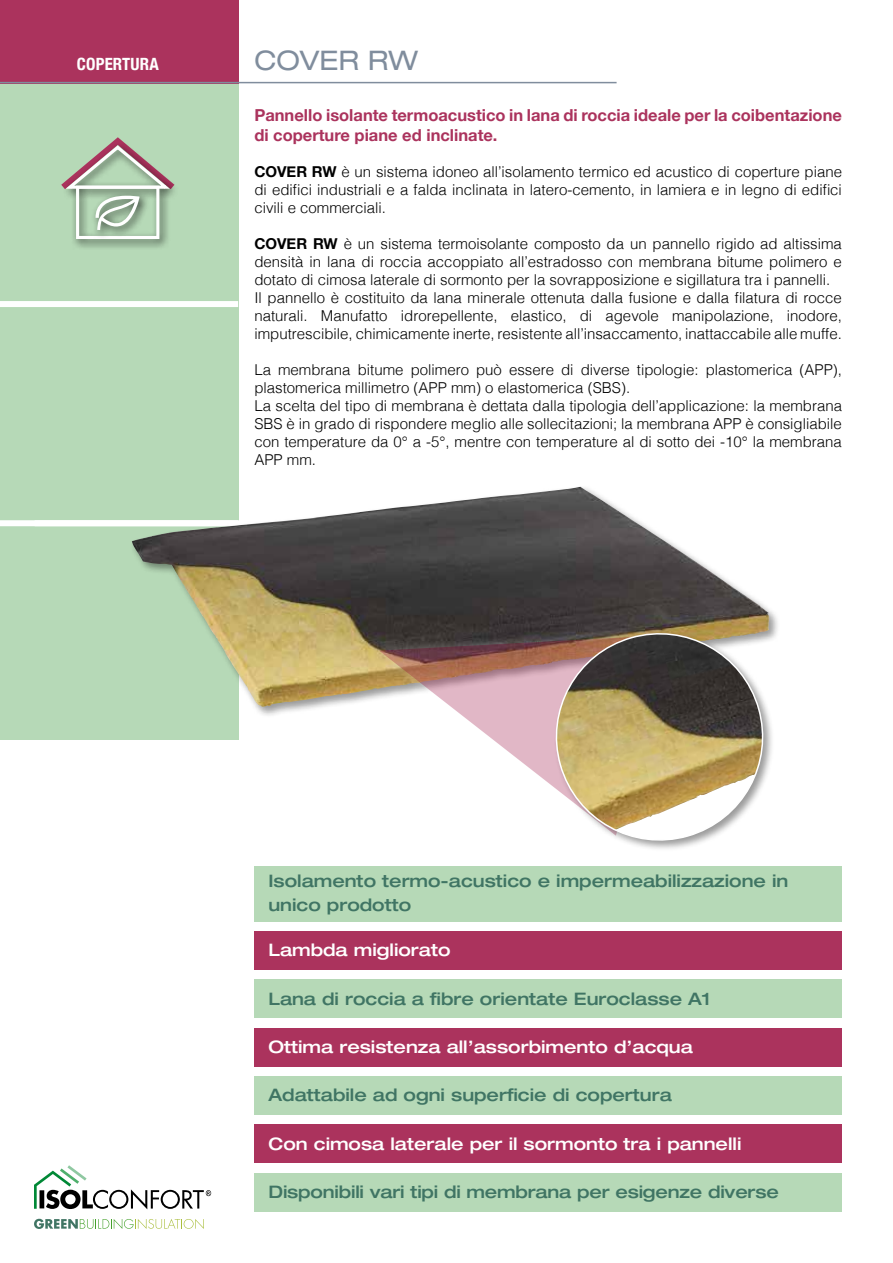
<style>
.page{position:relative;width:893px;height:1263px;background:#fff}
.page>*{position:absolute;margin:0;border:0;box-sizing:border-box;transform-origin:0 0}
.t1{font:expanded 27px "Helvetica Neue LT Std";color:#808d9d}
.t2{font:500 expanded 17.25px/24px "Helvetica Neue LT Std";color:#407564}
.t3{font:500 expanded 17.25px "Helvetica Neue LT Std";color:#fff}
.t4{font:700 condensed 16.95px "Helvetica Neue";letter-spacing:.01em;color:#fff}
.t5{font:700 16.5px/19.8px "Helvetica Neue";color:#ab335d}
.t6{font:300 15px/18px "Helvetica";color:#000}
.s1{font-family:"Helvetica Neue";font-weight:700}
</style>
<div class="page">
<div style="left:0;top:81px;width:238px;height:658px;background:#b6d9b7"></div>
<div style="left:0;top:520px;width:238px;height:6px;background:#fff"></div>
<div style="left:0;top:301px;width:238px;height:6px;background:#fff"></div>
<div style="left:0;top:0;width:238px;height:83px;background:#ab335d"></div>
<hr style="left:0;top:82px;width:617px;height:1px;background:#808d9d">
<div style="left:62px;top:141px;width:117px;height:109px;background:#000;opacity:.75"></div>
<div style="left:76px;top:186px;width:83px;height:53px;border:3px solid #fff"></div>
<div style="left:90px;top:191px;width:60px;height:50px;background:#000;opacity:.75"></div>
<svg style="left:61px;top:137px;width:118px;height:93px"></svg>
<div style="left:254px;top:1028px;width:588px;height:38px;background:#ab335d"></div>
<div style="left:254px;top:1076px;width:588px;height:38px;background:#b6d9b7"></div>
<div style="left:254px;top:931px;width:588px;height:38px;background:#ab335d"></div>
<div style="left:254px;top:1173px;width:588px;height:38px;background:#b6d9b7"></div>
<div style="left:254px;top:979px;width:588px;height:39px;background:#b6d9b7"></div>
<div style="left:254px;top:1124px;width:588px;height:39px;background:#ab335d"></div>
<div style="left:254px;top:866px;width:588px;height:55px;background:#b6d9b7"></div>
<div style="left:130px;top:485px;width:651px;height:233px;background:#000;opacity:.4"></div>
<img style="left:132px;top:488px;width:444px;height:219px">
<svg style="left:347px;top:581px;width:330px;height:137px;background:#504a43"></svg>
<svg style="left:379px;top:635px;width:166px;height:145px"></svg>
<svg style="left:545px;top:622px;width:229px;height:227px"></svg>
<svg style="left:34px;top:1219px;width:170px;height:10px"></svg>
<svg style="left:34px;top:1165px;width:177px;height:44px"></svg>
<p class="t4" style="left:77px;top:50px;width:83px">COPERTURA</p>
<h1 class="t1" style="left:254px;top:44px;width:165px">COVER RW</h1>
<p class="t5" style="left:254px;top:106px;width:589px">Pannello isolante termoacustico in lana di roccia ideale per la coibentazione di coperture piane ed inclinate.</p>
<p class="t6" style="left:254px;top:162px;width:589px;text-align:justify"><span class="s1">COVER RW</span> è un sistema idoneo all’isolamento termico ed acustico di coperture piane di edifici industriali e a falda inclinata in latero-cemento, in lamiera e in legno di edifici civili e commerciali.</p>
<p class="t6" style="left:254px;top:234px;width:589px"><span class="s1">COVER RW</span> è un sistema termoisolante composto da un pannello rigido ad altissima densità in lana di roccia accoppiato all’estradosso con membrana bitume polimero e dotato di cimosa laterale di sormonto per la sovrapposizione e sigillatura tra i pannelli.<br>Il pannello è costituito da lana minerale ottenuta dalla fusione e dalla filatura di rocce naturali. Manufatto idrorepellente, elastico, di agevole manipolazione, inodore, imputrescibile, chimicamente inerte, resistente all’insaccamento, inattaccabile alle muffe.</p>
<p class="t6" style="left:254px;top:360px;width:589px">La membrana bitume polimero può essere di diverse tipologie: plastomerica (APP), plastomerica millimetro (APP mm) o elastomerica (SBS).<br>La scelta del tipo di membrana è dettata dalla tipologia dell’applicazione: la membrana SBS è in grado di rispondere meglio alle sollecitazioni; la membrana APP è consigliabile con temperature da 0° a -5°, mentre con temperature al di sotto dei -10° la membrana APP mm.</p>
<p class="t2" style="left:268px;top:869px;width:521px">Isolamento termo-acustico e impermeabilizzazione in unico prodotto</p>
<p class="t3" style="left:268px;top:939px;width:184px">Lambda migliorato</p>
<p class="t2" style="left:268px;top:986px;width:444px">Lana di roccia a fibre orientate Euroclasse A1</p>
<p class="t3" style="left:268px;top:1036px;width:426px">Ottima resistenza all’assorbimento d’acqua</p>
<p class="t2" style="left:268px;top:1083px;width:405px">Adattabile ad ogni superficie di copertura</p>
<p class="t3" style="left:268px;top:1133px;width:474px">Con cimosa laterale per il sormonto tra i pannelli</p>
<p class="t2" style="left:268px;top:1179px;width:512px">Disponibili vari tipi di membrana per esigenze diverse</p>
</div>
